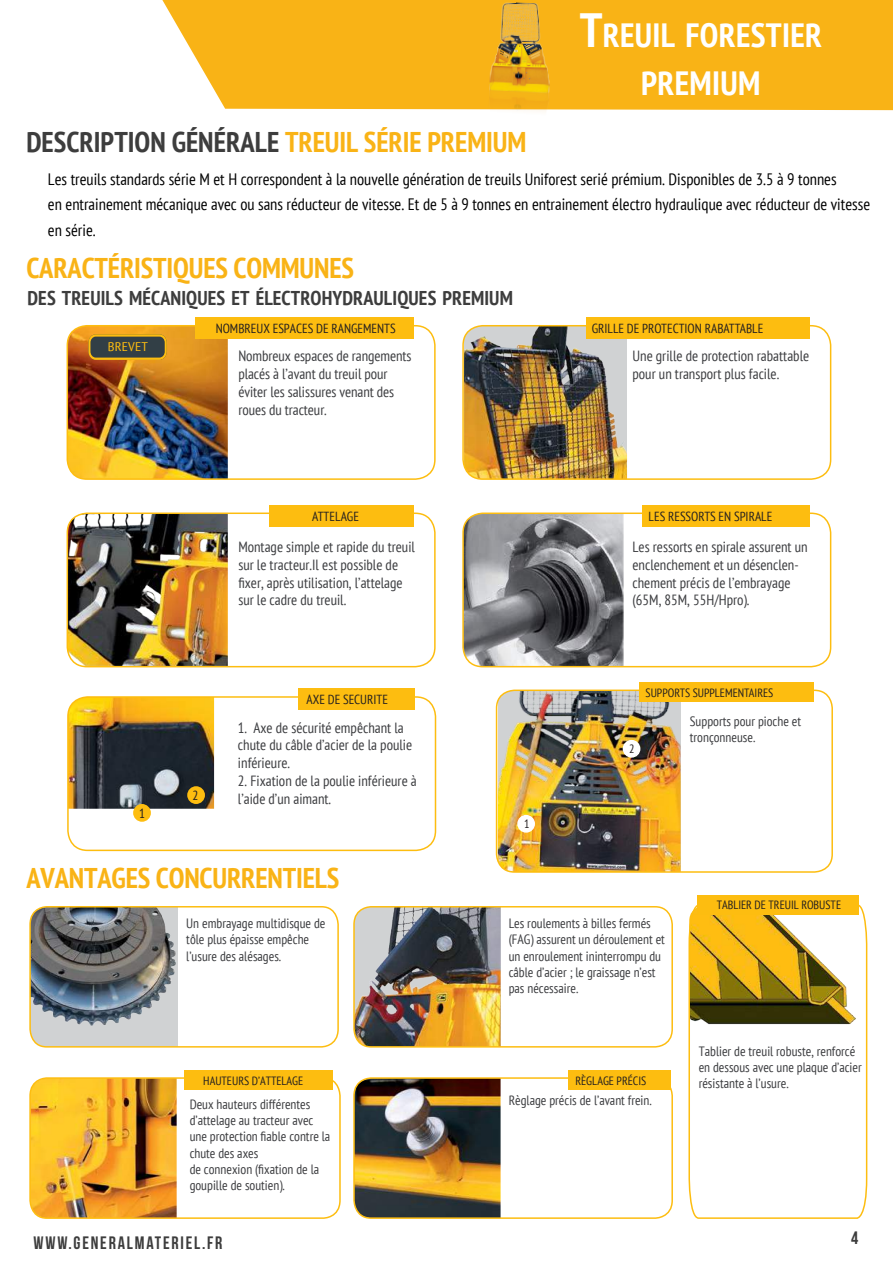
<style>
.page{position:relative;width:893px;height:1263px;background:#fff}
.page>*{position:absolute;margin:0;border:0;box-sizing:border-box;transform-origin:0 0}
.t1{font:700 condensed 33.6px/48px "PT Sans";letter-spacing:.01em;color:#fff;text-align:center}
.t2{font:700 condensed 28.5px "PT Sans";letter-spacing:-.005em;color:#f9b316}
.t3{font:700 condensed 28.5px "PT Sans";letter-spacing:-.005em;color:#3d3d3d}
.t4{font:700 condensed 19.95px "PT Sans";letter-spacing:.005em;color:#3d3d3d}
.t5{font:18px "Bebas Neue";letter-spacing:.1em;color:#3d3d3d}
.t6{font:condensed 16.5px/25.5px "PT Sans";color:#000}
.t7{font:condensed 14.85px/17.7px "PT Sans";color:#3c3d40}
.t8{font:condensed 13.5px/16.2px "PT Sans";color:#3c3d40}
.t9{font:condensed 13.2px "PT Sans";color:#231f20}
.t10{font:condensed 12.6px "PT Sans";color:#fdbd10;scale:1.15 1}
.t11{font:condensed 12px "PT Sans";color:#231f20}
.s1{color:#f9b316}
.s2{font-size:48px}
</style>
<div class="page">
<div style="left:162px;top:0;width:731px;height:110px;background:#f9b316"></div>
<img style="left:498px;top:690px;width:183px;height:182px">
<div style="left:496px;top:690px;width:337px;height:183px;border:2px solid #fdbd10;border-radius:18px"></div>
<div style="left:639px;top:683px;width:174px;height:19px;background:#fdbd10"></div>
<div style="left:623px;top:741px;width:17px;height:16px;background:#fff;border-radius:50%"></div>
<div style="left:623px;top:740px;width:17px;height:18px;border:2px solid #fff;border-radius:50%"></div>
<div style="left:518px;top:816px;width:16px;height:16px;background:#fff;border-radius:50%"></div>
<div style="left:517px;top:815px;width:18px;height:18px;border:2px solid #fff;border-radius:50%"></div>
<img style="left:68px;top:699px;width:146px;height:110px">
<div style="left:67px;top:696px;width:369px;height:155px;border:2px solid #fdbd10;border-radius:20px"></div>
<div style="left:298px;top:689px;width:117px;height:21px;background:#fdbd10"></div>
<div style="left:187px;top:786px;width:18px;height:18px;background:#fdbd10;border-radius:50%"></div>
<div style="left:133px;top:804px;width:18px;height:18px;background:#fdbd10;border-radius:50%"></div>
<img style="left:67px;top:326px;width:161px;height:153px">
<div style="left:67px;top:325px;width:369px;height:155px;border:2px solid #fdbd10;border-radius:20px"></div>
<div style="left:195px;top:317px;width:219px;height:22px;background:#fdbd10"></div>
<img style="left:464px;top:328px;width:163px;height:151px">
<div style="left:462px;top:325px;width:369px;height:155px;border:2px solid #fdbd10;border-radius:20px"></div>
<div style="left:586px;top:317px;width:224px;height:22px;background:#fdbd10"></div>
<img style="left:67px;top:515px;width:161px;height:151px">
<div style="left:67px;top:512px;width:369px;height:155px;border:2px solid #fdbd10;border-radius:20px"></div>
<div style="left:270px;top:505px;width:144px;height:21px;background:#fdbd10"></div>
<img style="left:465px;top:515px;width:159px;height:152px">
<div style="left:462px;top:512px;width:369px;height:155px;border:2px solid #fdbd10;border-radius:20px"></div>
<div style="left:642px;top:505px;width:168px;height:21px;background:#fdbd10"></div>
<svg style="left:88px;top:334px;width:79px;height:26px;background:#615b39"></svg>
<img style="left:355px;top:908px;width:146px;height:138px">
<div style="left:353px;top:906px;width:320px;height:142px;border:2px solid #fdbd10;border-radius:18px"></div>
<div style="left:30px;top:907px;width:148px;height:140px;background:#d0d2d3"></div>
<img style="left:30px;top:907px;width:146px;height:119px">
<div style="left:29px;top:906px;width:310px;height:142px;border:2px solid #fdbd10;border-radius:17px"></div>
<img style="left:32px;top:1080px;width:145px;height:138px">
<div style="left:29px;top:1077px;width:312px;height:142px;border:2px solid #fdbd10;border-radius:17px"></div>
<div style="left:184px;top:1070px;width:149px;height:20px;background:#fdbd10"></div>
<img style="left:355px;top:1080px;width:146px;height:137px">
<div style="left:353px;top:1077px;width:320px;height:142px;border:2px solid #fdbd10;border-radius:18px"></div>
<div style="left:569px;top:1070px;width:102px;height:20px;background:#fdbd10"></div>
<svg style="left:688px;top:904px;width:180px;height:315px"></svg>
<div style="left:697px;top:895px;width:162px;height:19px;background:#fdbd10"></div>
<img style="left:488px;top:2px;width:65px;height:110px">
<h2 class="t3" style="left:26px;top:123px;width:502px">DESCRIPTION GÉNÉRALE <span class="s1">TREUIL SÉRIE PREMIUM</span></h2>
<h1 class="t1" style="left:580px;top:10px;width:244px"><span class="s2">T</span>REUIL FORESTIER<br>PREMIUM</h1>
<p class="t6" style="left:48px;top:166px;width:824px">Les treuils standards série M et H correspondent à la nouvelle génération de treuils Uniforest serié prémium. Disponibles de 3.5 à 9 tonnes<br>en entrainement mécanique avec ou sans réducteur de vitesse. Et de 5 à 9 tonnes en entrainement électro hydraulique avec réducteur de vitesse en série.</p>
<h2 class="t2" style="left:26px;top:249px;width:329px">CARACTÉRISTIQUES COMMUNES</h2>
<h3 class="t4" style="left:28px;top:284px;width:487px">DES TREUILS MÉCANIQUES ET ÉLECTROHYDRAULIQUES PREMIUM</h3>
<p class="t10" style="left:108px;top:339px;width:36px">BREVET</p>
<p class="t9" style="left:139px;top:805px;width:7px">1</p>
<p class="t9" style="left:216px;top:320px;width:182px">NOMBREUX ESPACES DE RANGEMENTS</p>
<p class="t9" style="left:592px;top:320px;width:173px">GRILLE DE PROTECTION RABATTABLE</p>
<p class="t7" style="left:238px;top:347px;width:175px">Nombreux espaces de rangements placés à l’avant du treuil pour éviter les salissures venant des roues du tracteur.</p>
<p class="t7" style="left:632px;top:347px;width:178px">Une grille de protection rabattable pour un transport plus facile.</p>
<p class="t9" style="left:192px;top:787px;width:7px">2</p>
<p class="t9" style="left:312px;top:507px;width:48px">ATTELAGE</p>
<p class="t9" style="left:649px;top:507px;width:125px">LES RESSORTS EN SPIRALE</p>
<p class="t7" style="left:238px;top:538px;width:178px">Montage simple et rapide du treuil sur le tracteur.Il est possible de fixer, après utilisation, l’attelage sur le cadre du treuil.</p>
<p class="t9" style="left:306px;top:691px;width:83px">AXE DE SECURITE</p>
<p class="t7" style="left:238px;top:718px;width:176px">1. Axe de sécurité empêchant la chute du câble d’acier de la poulie inférieure.</p>
<p class="t7" style="left:238px;top:771px;width:180px">2. Fixation de la poulie inférieure à l’aide d’un aimant.</p>
<p class="t11" style="left:524px;top:816px;width:7px">1</p>
<p class="t7" style="left:632px;top:538px;width:177px">Les ressorts en spirale assurent un enclenchement et un désenclen&shy;chement précis de l’embrayage (65M, 85M, 55H/Hpro).</p>
<p class="t11" style="left:629px;top:741px;width:7px">2</p>
<p class="t11" style="left:646px;top:685px;width:129px">SUPPORTS SUPPLEMENTAIRES</p>
<p class="t8" style="left:690px;top:712px;width:113px">Supports pour pioche et tronçonneuse.</p>
<h2 class="t2" style="left:26px;top:860px;width:315px">AVANTAGES CONCURRENTIELS</h2>
<p class="t8" style="left:186px;top:915px;width:141px">Un embrayage multidisque de tôle plus épaisse empêche l’usure des alésages.</p>
<p class="t8" style="left:509px;top:915px;width:158px">Les roulements à billes fermés (FAG) assurent un déroulement et un enroulement ininterrompu du câble d’acier ; le graissage n’est pas nécessaire.</p>
<p class="t11" style="left:203px;top:1073px;width:102px">HAUTEURS D’ATTELAGE</p>
<p class="t11" style="left:575px;top:1073px;width:73px">RÈGLAGE PRÉCIS</p>
<p class="t8" style="left:190px;top:1096px;width:142px">Deux hauteurs différentes d’attelage au tracteur avec une protection fiable contre la chute des axes<br>de connexion (fixation de la goupille de soutien).</p>
<p class="t8" style="left:509px;top:1092px;width:145px">Règlage précis de l’avant frein.</p>
<p class="t11" style="left:717px;top:897px;width:126px">TABLIER DE TREUIL ROBUSTE</p>
<p class="t8" style="left:699px;top:1042px;width:165px">Tablier de treuil robuste, renforcé en dessous avec une plaque d’acier résistante à l’usure.</p>
<p class="t5" style="left:34px;top:1233px;width:190px">WWW.GENERALMATERIEL.FR</p>
<p class="t5" style="left:851px;top:1228px;width:9px">4</p>
</div>
